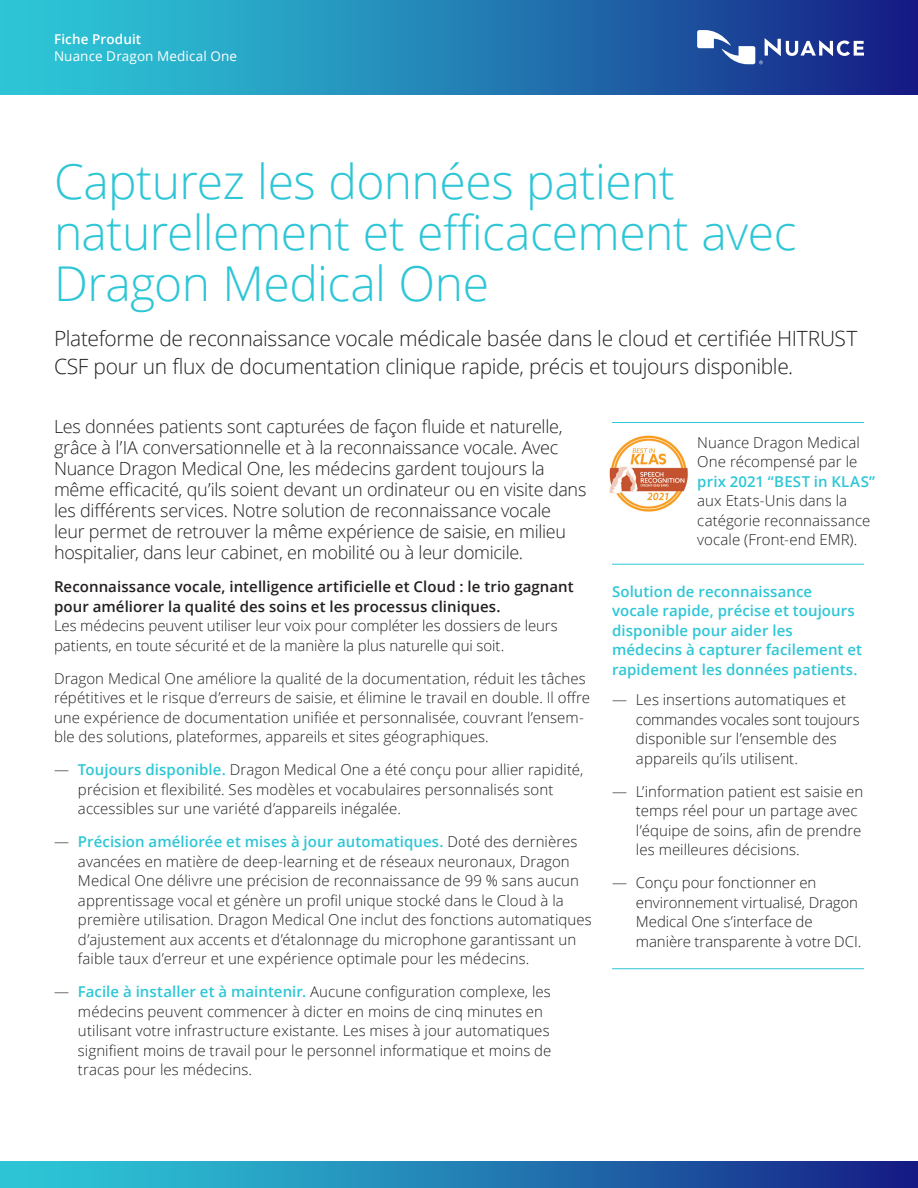
<style>
.page{position:relative;width:918px;height:1188px;background:#fff}
.page>*{position:absolute;margin:0;border:0;box-sizing:border-box;transform-origin:0 0}
.Headline_32_34{font:300 48px/51px "Open Sans";letter-spacing:-.01em;color:#2dc6d6}
.Subhead_16_19{font:300 21px/28.5px "Open Sans";letter-spacing:-.015em;color:#231f20}
.Intro_Text_12_14{font:300 18px/21px "Open Sans";letter-spacing:-.015em;color:#231f20}
.Body_Text_10_13{font:300 15px/19.5px "Open Sans";letter-spacing:.005em;color:#231f20}
.HIGHLIGHTS_10_13_w_r{font:600 15px/19.5px "Open Sans";letter-spacing:.005em;color:#2dc6d6}
.Body_Text_Subhead_10{font:600 15px/19.5px "Open Sans";letter-spacing:.005em;color:#231f20}
.Product_Offering_Nam{font:13.5px "Open Sans";letter-spacing:.01em;color:#fff}
.Data_sheet_9_11{font:600 13.5px "Open Sans";letter-spacing:.01em;color:#fff}
.s1{font-weight:600;color:#2dc6d6}
</style>
<div class="page">
<div style="left:0;top:1161px;width:918px;height:27px;background:linear-gradient(to right,#2fd4dd,#162388)"></div>
<div style="left:0;top:0;width:918px;height:94px;background:linear-gradient(to right,#2fd4dd,#162388)"></div>
<hr style="left:612px;top:564px;width:252px;height:1px;background:#2dc6d6">
<hr style="left:612px;top:968px;width:252px;height:1px;background:#2dc6d6">
<hr style="left:612px;top:422px;width:252px;height:1px;background:#2dc6d6">
<img style="left:609px;top:435px;width:79px;height:77px">
<svg style="left:697px;top:30px;width:167px;height:34px"></svg>
<p class="Data_sheet_9_11" style="left:54px;top:30px;width:89px">Fiche Produit</p>
<p class="Product_Offering_Nam" style="left:54px;top:47px;width:185px">Nuance Dragon Medical One</p>
<p class="Headline_32_34" style="left:54px;top:155px;width:744px">Capturez les données patient naturellement et efficacement avec<br>Dragon Medical One</p>
<p class="Subhead_16_19" style="left:54px;top:323px;width:805px">Plateforme de reconnaissance vocale médicale basée dans le cloud et certifiée HITRUST<br>CSF pour un flux de documentation clinique rapide, précis et toujours disponible.</p>
<p class="Intro_Text_12_14" style="left:54px;top:416px;width:534px">Les données patients sont capturées de façon fluide et naturelle, grâce à l’IA conversationnelle et à la reconnaissance vocale. Avec Nuance Dragon Medical One, les médecins gardent toujours la même efficacité, qu’ils soient devant un ordinateur ou en visite dans les différents services. Notre solution de reconnaissance vocale<br>leur permet de retrouver la même expérience de saisie, en milieu hospitalier, dans leur cabinet, en mobilité ou à leur domicile.</p>
<p class="Body_Text_Subhead_10" style="left:54px;top:577px;width:521px">Reconnaissance vocale, intelligence artificielle et Cloud : le trio gagnant pour améliorer la qualité des soins et les processus cliniques.</p>
<p class="Body_Text_10_13" style="left:54px;top:616px;width:505px">Les médecins peuvent utiliser leur voix pour compléter les dossiers de leurs patients, en toute sécurité et de la manière la plus naturelle qui soit.</p>
<p class="Body_Text_10_13" style="left:54px;top:668px;width:538px">Dragon Medical One améliore la qualité de la documentation, réduit les tâches répétitives et le risque d’erreurs de saisie, et élimine le travail en double. Il offre une expérience de documentation unifiée et personnalisée, couvrant l’ensem&shy;ble des solutions, plateformes, appareils et sites géographiques.</p>
<p class="Body_Text_10_13" style="left:78px;top:760px;width:507px;text-indent:-24px">— <span class="s1">Toujours disponible.</span> Dragon Medical One a été conçu pour allier rapidité, précision et flexibilité. Ses modèles et vocabulaires personnalisés sont accessibles sur une variété d’appareils inégalée.</p>
<p class="Body_Text_10_13" style="left:78px;top:832px;width:515px;text-indent:-24px">— <span class="s1">Précision améliorée et mises à jour automatiques.</span> Doté des dernières avancées en matière de deep-learning et de réseaux neuronaux, Dragon Medical One délivre une précision de reconnaissance de 99 % sans aucun apprentissage vocal et génère un profil unique stocké dans le Cloud à la première utilisation. Dragon Medical One inclut des fonctions automatiques d’ajustement aux accents et d’étalonnage du microphone garantissant un faible taux d’erreur et une expérience optimale pour les médecins.</p>
<p class="Body_Text_10_13" style="left:78px;top:982px;width:475px;text-indent:-24px">— <span class="s1">Facile à installer et à maintenir.</span> Aucune configuration complexe, les médecins peuvent commencer à dicter en moins de cinq minutes en utilisant votre infrastructure existante. Les mises à jour automatiques signifient moins de travail pour le personnel informatique et moins de tracas pour les médecins.</p>
<p class="Body_Text_10_13" style="left:697px;top:432px;width:179px">Nuance Dragon Medical<br>One récompensé par le <span class="s1">prix 2021 “BEST in KLAS” </span>aux Etats-Unis dans la catégorie reconnaissance vocale (Front-end EMR).</p>
<p class="HIGHLIGHTS_10_13_w_r" style="left:612px;top:581px;width:252px">Solution de reconnaissance vocale rapide, précise et toujours disponible pour aider les médecins à capturer facilement et rapidement les données patients.</p>
<p class="Body_Text_10_13" style="left:636px;top:690px;width:225px;text-indent:-24px">— Les insertions automatiques et commandes vocales sont toujours disponible sur l’ensemble des appareils qu’ils utilisent.</p>
<p class="Body_Text_10_13" style="left:636px;top:781px;width:229px;text-indent:-24px">— L’information patient est saisie en temps réel pour un partage avec l’équipe de soins, afin de prendre les meilleures décisions.</p>
<p class="Body_Text_10_13" style="left:636px;top:873px;width:227px;text-indent:-24px">— Conçu pour fonctionner en environnement virtualisé, Dragon<br>Medical One s’interface de manière transparente à votre DCI.</p>
</div>
